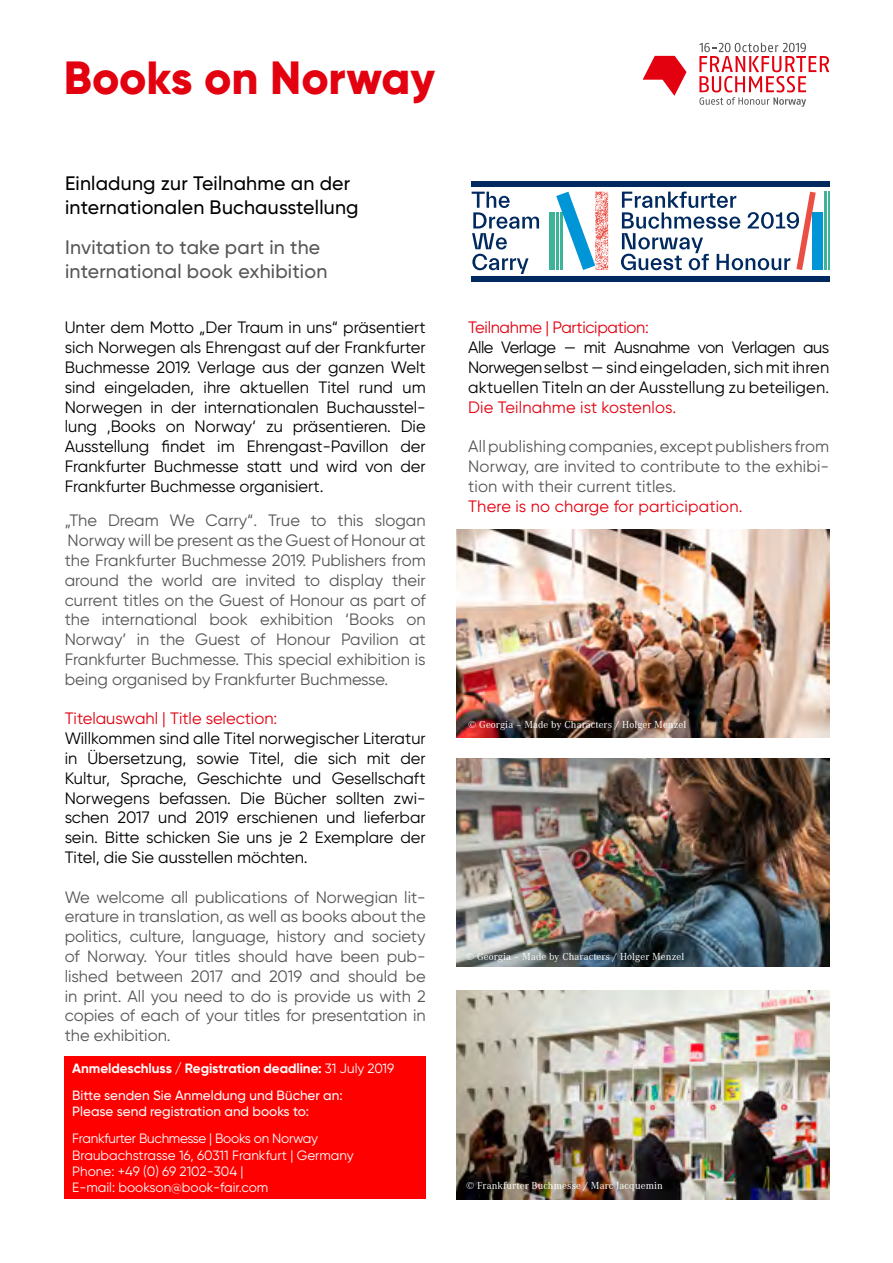
<style>
.page{position:relative;width:893px;height:1263px;background:#fff}
.page>*{position:absolute;margin:0;border:0;box-sizing:border-box;transform-origin:0 0}
.t1{font:800 46.5px "Gilroy";letter-spacing:-.005em;color:#e3000f}
.t2{font:500 19.5px/23.4px "Gilroy";letter-spacing:.01em;color:#000}
.t3{font:500 19.5px/23.4px "Gilroy";letter-spacing:.01em;color:#565656}
.t4{font:16.5px/19.8px "Gilroy";color:#565656;text-align:justify}
.t5{font:16.5px/19.8px "Gilroy";color:#000;text-align:justify}
.t6{font:16.5px "Gilroy";color:#e3000f}
.t7{font:16.5px "Gilroy";letter-spacing:-.02em;color:#e3000f}
.t8{font:13.5px/16.2px "Gilroy";color:#fff}
.t9{font:700 13.5px/27px "Gilroy";letter-spacing:-.005em;color:#fff}
.t10{font:500 13.5px "Gilroy";color:#fff}
.t11{font:10.5px "Corporate A";letter-spacing:.01em;color:#fff}
.s1{font-weight:400}
.s2{font-weight:500}
</style>
<div class="page">
<svg style="left:472px;top:192px;width:67px;height:82px"></svg>
<hr style="left:549px;top:212px;width:2px;height:58px;background:#3db497">
<hr style="left:828px;top:192px;width:1px;height:78px;background:#3db497">
<hr style="left:824px;top:192px;width:3px;height:78px;background:#3db497">
<div style="left:812px;top:212px;width:10px;height:58px;background:#0095d7"></div>
<hr style="left:553px;top:212px;width:2px;height:58px;background:#3db497">
<div style="left:471px;top:181px;width:358px;height:5px;background:#002a5f"></div>
<svg style="left:621px;top:192px;width:195px;height:78px"></svg>
<svg style="left:556px;top:192px;width:53px;height:78px"></svg>
<div style="left:471px;top:276px;width:358px;height:5px;background:#002a5f"></div>
<img style="left:457px;top:758px;width:372px;height:209px">
<svg style="left:643px;top:56px;width:43px;height:40px"></svg>
<svg style="left:699px;top:43px;width:130px;height:64px"></svg>
<div style="left:64px;top:1056px;width:362px;height:143px;background:#f00"></div>
<img style="left:457px;top:529px;width:372px;height:209px">
<img style="left:457px;top:990px;width:372px;height:209px">
<h1 class="t1" style="left:64px;top:48px;width:373px">Books on Norway</h1>
<p class="t2" style="left:65px;top:172px;width:295px">Einladung zur Teilnahme an der internationalen Buchausstellung</p>
<p class="t3" style="left:65px;top:236px;width:264px">Invitation to take part in the international book exhibition</p>
<p class="t5" style="left:65px;top:318px;width:362px">Unter dem Motto „Der Traum in uns“ präsentiert sich Norwegen als Ehrengast auf der Frankfurter Buchmesse 2019. Verlage aus der ganzen Welt sind eingeladen, ihre aktuellen Titel rund um Norwegen in der internationalen Buchausstel&shy;lung ‚Books on Norway‘ zu präsentieren. Die Ausstellung findet im Ehrengast-Pavillon der Frankfurter Buchmesse statt und wird von der Frankfurter Buchmesse organisiert.</p>
<p class="t4" style="left:65px;top:510px;width:362px">„The Dream We Carry“. True to this slogan Norway will be present as the Guest of Honour at the Frankfurter Buchmesse 2019. Publishers from around the world are invited to display their current titles on the Guest of Honour as part of the international book exhibition ‘Books on Norway’ in the Guest of Honour Pavilion at Frankfurter Buchmesse. This special exhibition is being organised by Frankfurter Buchmesse.</p>
<p class="t6" style="left:65px;top:708px;width:214px">Titelauswahl | Title selection:</p>
<p class="t5" style="left:65px;top:728px;width:362px">Willkommen sind alle Titel norwegischer Literatur in Übersetzung, sowie Titel, die sich mit der Kultur, Sprache, Geschichte und Gesellschaft Norwegens befassen. Die Bücher sollten zwi&shy;schen 2017 und 2019 erschienen und lieferbar sein. Bitte schicken Sie uns je 2 Exemplare der Titel, die Sie ausstellen möchten.</p>
<p class="t4" style="left:65px;top:887px;width:362px">We welcome all publications of Norwegian lit&shy;erature in translation, as well as books about the politics, culture, language, history and society of Norway. Your titles should have been pub&shy;lished between 2017 and 2019 and should be in print. All you need to do is provide us with 2 copies of each of your titles for presentation in the exhibition.</p>
<p class="t9" style="left:72px;top:1055px;width:324px">Anmeldeschluss / Registration deadline: <span class="s1">31 July 2019<br></span><span class="s2">Bitte senden Sie Anmeldung und Bücher an:</span></p>
<p class="t10" style="left:72px;top:1103px;width:238px">Please send registration and books to:</p>
<p class="t8" style="left:72px;top:1130px;width:283px">Frankfurter Buchmesse | Books on Norway Braubachstrasse 16, 60311 Frankfurt | Germany Phone: +49 (0) 69 2102-304 |<br>E-mail: bookson@book-fair.com</p>
<p class="t7" style="left:468px;top:318px;width:182px">Teilnahme | Participation:</p>
<p class="t5" style="left:468px;top:337px;width:362px">Alle Verlage — mit Ausnahme von Verlagen aus Norwegen selbst — sind eingeladen, sich mit ihren aktuellen Titeln an der Ausstellung zu beteiligen.</p>
<p class="t6" style="left:468px;top:397px;width:210px">Die Teilnahme ist kostenlos.</p>
<p class="t4" style="left:468px;top:436px;width:362px">All publishing companies, except publishers from Norway, are invited to contribute to the exhibi&shy;tion with their current titles.</p>
<p class="t6" style="left:468px;top:496px;width:276px">There is no charge for participation.</p>
<p class="t11" style="left:468px;top:718px;width:220px">© Georgia – Made by Characters / Holger Menzel</p>
<p class="t11" style="left:466px;top:951px;width:220px">© Georgia – Made by Characters / Holger Menzel</p>
<p class="t11" style="left:466px;top:1180px;width:198px">© Frankfurter Buchmesse / Marc Jacquemin</p>
</div>
